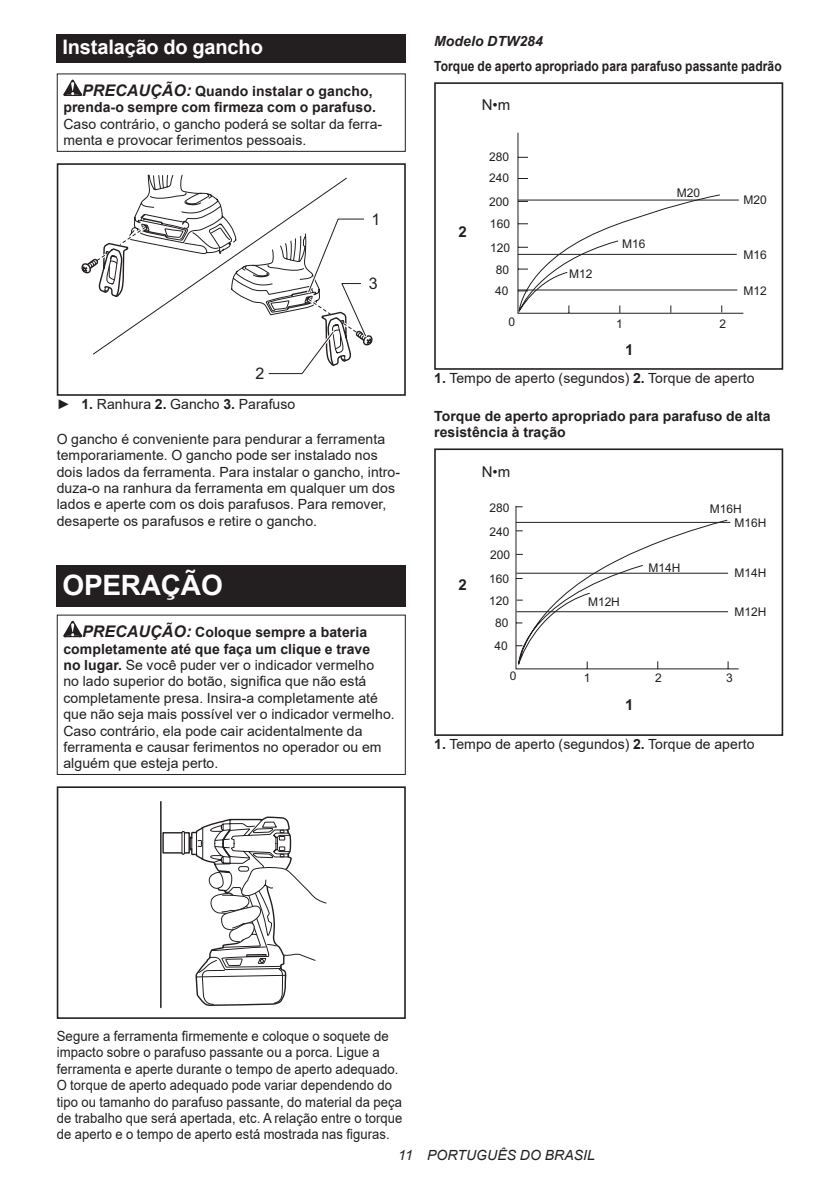
<style>
.page{position:relative;width:840px;height:1191px;background:#fff}
.page>*{position:absolute;margin:0;border:0;box-sizing:border-box;transform-origin:0 0}
.t1{font:700 28px "Arial";letter-spacing:-.01em;color:#fff}
.t2{font:700 20px "Arial";letter-spacing:-.01em;color:#fff}
.t3{font:16px "Arial";color:#231f20}
.t4{font:15px "Arial";color:#231f20}
.t5{font:700 15px "Arial";color:#231f20}
.t6{font:14px/16.4px "Arial";letter-spacing:.005em;color:#231f20}
.t7{font:14px/16.4px "Arial";letter-spacing:.005em;color:#231f20;scale:.94 1}
.t8{font:700 14px/16.4px "Arial";letter-spacing:.005em;color:#231f20;text-align:right}
.t9{font:700 14px "Arial";letter-spacing:.005em;color:#231f20;scale:.86 1}
.t10{font:italic 14px "Arial";letter-spacing:.005em;color:#231f20}
.t11{font:italic 700 14px "Arial";letter-spacing:.005em;color:#231f20}
.t12{font:12px/23px "Arial";color:#231f20}
.s1{font-style:italic;font-size:16px}
.s2{font-weight:700}
.s3{font-weight:700;font-style:italic;font-size:16px}
</style>
<div class="page">
<div style="left:57px;top:34px;width:348px;height:29px;background:#231f20"></div>
<svg style="left:63px;top:80px;width:19px;height:16px"></svg>
<div style="left:57px;top:73px;width:348px;height:79px;border:1px solid #231f20"></div>
<svg style="left:81px;top:174px;width:292px;height:201px"></svg>
<div style="left:57px;top:367px;width:73px;height:29px;background:#fff"></div>
<div style="left:57px;top:163px;width:348px;height:233px;border:2px solid #231f20"></div>
<div style="left:57px;top:565px;width:348px;height:41px;background:#231f20"></div>
<svg style="left:63px;top:621px;width:19px;height:16px"></svg>
<div style="left:57px;top:614px;width:348px;height:161px;border:1px solid #231f20"></div>
<hr style="left:160px;top:801px;width:1px;height:206px;background:#231f20">
<div style="left:162px;top:832px;width:28px;height:21px;background:#fff;border:1px solid #231f20"></div>
<svg style="left:175px;top:816px;width:151px;height:190px"></svg>
<div style="left:57px;top:786px;width:348px;height:233px;border:2px solid #231f20"></div>
<svg style="left:517px;top:132px;width:227px;height:182px"></svg>
<hr style="left:517px;top:200px;width:221px;height:1px;background:#231f20">
<hr style="left:517px;top:254px;width:219px;height:1px;background:#231f20">
<hr style="left:517px;top:290px;width:219px;height:1px;background:#231f20">
<svg style="left:518px;top:194px;width:202px;height:118px"></svg>
<div style="left:434px;top:82px;width:348px;height:288px;border:2px solid #231f20"></div>
<div style="left:434px;top:448px;width:348px;height:288px;border:2px solid #231f20"></div>
<svg style="left:515px;top:506px;width:224px;height:164px"></svg>
<h2 class="t2" style="left:62px;top:33px;width:202px">Instalação do gancho</h2>
<p class="t8" style="left:63px;top:83px;width:314px"><span class="s1">PRECAUÇÃO:</span> Quando instalar o gancho, prenda-o sempre com firmeza com o parafuso.</p>
<p class="t6" style="left:63px;top:116px;width:320px">Caso contrário, o gancho poderá se soltar da ferra&shy;menta e provocar ferimentos pessoais.</p>
<p class="t3" style="left:371px;top:209px;width:10px">1</p>
<p class="t3" style="left:255px;top:363px;width:10px">2</p>
<p class="t3" style="left:368px;top:273px;width:10px">3</p>
<p class="t6" style="left:57px;top:396px;width:240px">► <span class="s2">1.</span> Ranhura <span class="s2">2.</span> Gancho <span class="s2">3.</span> Parafuso</p>
<p class="t6" style="left:57px;top:431px;width:345px">O gancho é conveniente para pendurar a ferramenta temporariamente. O gancho pode ser instalado nos dois lados da ferramenta. Para instalar o gancho, intro&shy;duza-o na ranhura da ferramenta em qualquer um dos lados e aperte com os dois parafusos. Para remover, desaperte os parafusos e retire o gancho.</p>
<h1 class="t1" style="left:62px;top:565px;width:162px">OPERAÇÃO</h1>
<p class="t6" style="left:63px;top:624px;width:333px;text-indent:19px"><span class="s3">PRECAUÇÃO:</span> <span class="s2">Coloque sempre a bateria completamente até que faça um clique e trave<br>no lugar.</span> Se você puder ver o indicador vermelho<br>no lado superior do botão, significa que não está completamente presa. Insira-a completamente até que não seja mais possível ver o indicador vermelho.<br>Caso contrário, ela pode cair acidentalmente da ferramenta e causar ferimentos no operador ou em alguém que esteja perto.</p>
<p class="t11" style="left:434px;top:32px;width:110px">Modelo DTW284</p>
<p class="t9" style="left:434px;top:56px;width:405px">Torque de aperto apropriado para parafuso passante padrão</p>
<p class="t4" style="left:481px;top:95px;width:30px">N•m</p>
<p class="t5" style="left:458px;top:221px;width:10px">2</p>
<p class="t12" style="left:489px;top:147px;width:22px;line-height:21px">280<br>240</p>
<p class="t12" style="left:489px;top:190px;width:23px;text-align:justify">200<br>160<br>120</p>
<p class="t12" style="left:495px;top:259px;width:15px;line-height:20.8px">80<br>40</p>
<p class="t12" style="left:508px;top:310px;width:8px">0</p>
<p class="t12" style="left:569px;top:263px;width:25px">M12</p>
<p class="t12" style="left:621px;top:232px;width:25px">M16</p>
<p class="t12" style="left:676px;top:182px;width:25px">M20</p>
<p class="t12" style="left:615px;top:312px;width:8px">1</p>
<p class="t12" style="left:719px;top:312px;width:8px">2</p>
<p class="t5" style="left:624px;top:339px;width:10px">1</p>
<p class="t12" style="left:743px;top:188px;width:25px">M20</p>
<p class="t12" style="left:743px;top:243px;width:25px">M16</p>
<p class="t12" style="left:743px;top:279px;width:25px">M12</p>
<p class="t6" style="left:434px;top:370px;width:322px"><span class="s2">1.</span> Tempo de aperto (segundos) <span class="s2">2.</span> Torque de aperto</p>
<p class="t8" style="left:434px;top:408px;width:338px;text-align:left">Torque de aperto apropriado para parafuso de alta resistência à tração</p>
<p class="t5" style="left:458px;top:574px;width:10px">2</p>
<p class="t4" style="left:481px;top:462px;width:30px">N•m</p>
<p class="t12" style="left:489px;top:495px;width:22px;line-height:24.8px">280<br>240</p>
<p class="t12" style="left:489px;top:543px;width:23px;line-height:24px">200<br>160</p>
<p class="t12" style="left:489px;top:589px;width:22px;text-align:center">120<br>80<br>40</p>
<p class="t12" style="left:509px;top:664px;width:8px">0</p>
<p class="t12" style="left:709px;top:498px;width:33px">M16H</p>
<p class="t12" style="left:587px;top:590px;width:33px">M12H</p>
<p class="t12" style="left:648px;top:556px;width:33px">M14H</p>
<p class="t12" style="left:734px;top:511px;width:33px">M16H</p>
<p class="t12" style="left:734px;top:561px;width:33px">M14H</p>
<p class="t12" style="left:734px;top:600px;width:33px">M12H</p>
<p class="t12" style="left:583px;top:666px;width:8px">1</p>
<p class="t12" style="left:655px;top:666px;width:8px">2</p>
<p class="t12" style="left:725px;top:666px;width:8px">3</p>
<p class="t5" style="left:624px;top:694px;width:10px">1</p>
<p class="t6" style="left:434px;top:736px;width:322px"><span class="s2">1.</span> Tempo de aperto (segundos) <span class="s2">2.</span> Torque de aperto</p>
<p class="t7" style="left:57px;top:1027px;width:369px">Segure a ferramenta firmemente e coloque o soquete de impacto sobre o parafuso passante ou a porca. Ligue a ferramenta e aperte durante o tempo de aperto adequado.<br>O torque de aperto adequado pode variar dependendo do tipo ou tamanho do parafuso passante, do material da peça de trabalho que será apertada, etc. A relação entre o torque de aperto e o tempo de aperto está mostrada nas figuras.</p>
<p class="t10" style="left:398px;top:1146px;width:198px">11 PORTUGUÊS DO BRASIL</p>
</div>
